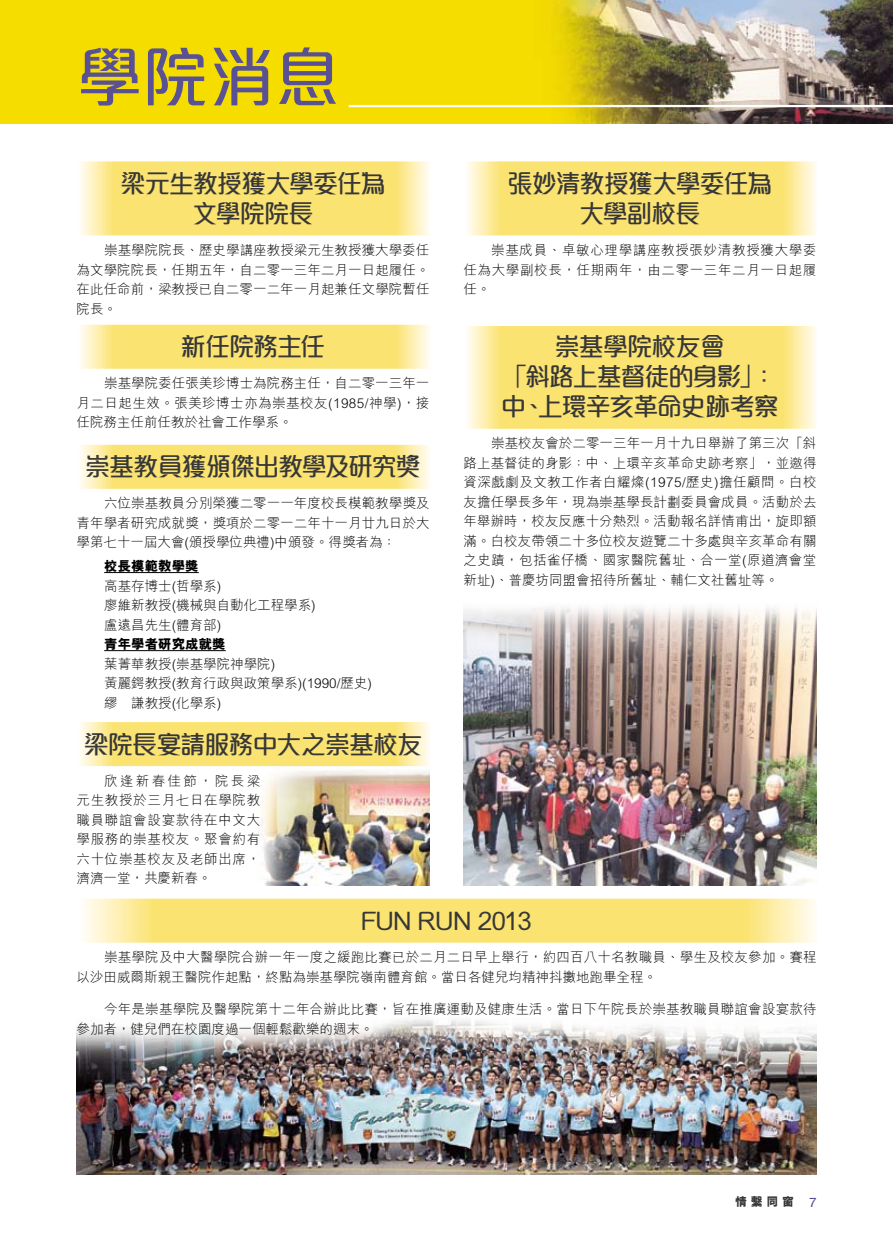
<style>
.page{position:relative;width:893px;height:1234px;background:#fff}
.page>*{position:absolute;margin:0;border:0;box-sizing:border-box;transform-origin:0 0}
.t1{font:500 66px "M Elle HK";color:#595193}
.t2{font:500 25.5px/30px "M Elle HK";letter-spacing:-.055em;color:#373737;text-align:center}
.t3{font:500 25.5px "M Elle HK";letter-spacing:-.005em;color:#373737}
.t4{font:300 13.5px/19.5px "M Hei HK";letter-spacing:.005em;color:#000;text-align:justify}
.t5{font:800 13.5px "M Hei HK";color:#000}
.t6{font:800 12px "M Hei HK";color:#373737}
.s1{font-family:"Swiss 721 BT";font-weight:400;font-size:13.5px;color:#595193}
</style>
<div class="page">
<img style="left:247px;top:766px;width:182px;height:118px">
<img style="left:463px;top:607px;width:353px;height:277px">
<img style="left:77px;top:885px;width:739px;height:289px">
<svg style="left:80px;top:161px;width:349px;height:35px;background:#fbe580"></svg>
<svg style="left:80px;top:196px;width:349px;height:39px;background:#fbe57e"></svg>
<svg style="left:467px;top:161px;width:349px;height:35px;background:#fbe580"></svg>
<svg style="left:467px;top:196px;width:349px;height:39px;background:#fbe57e"></svg>
<svg style="left:80px;top:325px;width:349px;height:4px"></svg>
<svg style="left:80px;top:329px;width:349px;height:39px;background:#fbe57e"></svg>
<svg style="left:77px;top:898px;width:739px;height:5px;background:#fbe890"></svg>
<svg style="left:77px;top:903px;width:739px;height:39px;background:#fbe57f"></svg>
<svg style="left:467px;top:326px;width:349px;height:63px;background:#fbe57e"></svg>
<svg style="left:467px;top:389px;width:349px;height:39px;background:#fbe57e"></svg>
<svg style="left:80px;top:722px;width:349px;height:5px;background:#fbe580"></svg>
<svg style="left:80px;top:727px;width:349px;height:39px;background:#fbe57e"></svg>
<svg style="left:80px;top:444px;width:349px;height:5px;background:#fce993"></svg>
<svg style="left:80px;top:449px;width:349px;height:39px;background:#fbe57e"></svg>
<hr style="left:104px;top:572px;width:95px;height:1px;background:#000">
<hr style="left:104px;top:650px;width:122px;height:1px;background:#000">
<img style="left:0;top:0;width:893px;height:123px">
<hr style="left:349px;top:105px;width:544px;height:2px;background:#fff">
<h1 class="t1" style="left:77px;top:31px;width:266px">學院消息</h1>
<h2 class="t2" style="left:120px;top:167px;width:267px">梁元生教授獲大學委任為文學院院長</h2>
<p class="t4" style="left:77px;top:240px;width:355px;text-indent:28px">崇基學院院長、歷史學講座教授梁元生教授獲大學委任為文學院院長，任期五年，自二零一三年二月一日起履任。在此任命前，梁教授已自二零一二年一月起兼任文學院暫任院長。</p>
<h2 class="t2" style="left:181px;top:330px;width:146px">新任院務主任</h2>
<p class="t4" style="left:77px;top:373px;width:354px;text-indent:28px">崇基學院委任張美珍博士為院務主任，自二零一三年一月二日起生效。張美珍博士亦為崇基校友(1985/神學)，接任院務主任前任教於社會工作學系。</p>
<h2 class="t2" style="left:85px;top:450px;width:338px">崇基教員獲頒傑出教學及研究獎</h2>
<p class="t4" style="left:77px;top:493px;width:355px;text-indent:28px">六位崇基教員分別榮獲二零一一年度校長模範教學獎及青年學者研究成就獎，獎項於二零一二年十一月廿九日於大學第七十一屆大會(頒授學位典禮)中頒發。得獎者為：</p>
<p class="t5" style="left:104px;top:557px;width:96px">校長模範教學獎</p>
<p class="t4" style="left:104px;top:575px;width:213px;text-align:left">高基存博士(哲學系)<br>廖維新教授(機械與自動化工程學系)盧遠昌先生(體育部)</p>
<p class="t5" style="left:104px;top:635px;width:123px">青年學者研究成就獎</p>
<p class="t4" style="left:104px;top:653px;width:269px;text-align:left">葉菁華教授(崇基學院神學院)<br>黃麗鍔教授(教育行政與政策學系)(1990/歷史)繆　謙教授(化學系)</p>
<h2 class="t2" style="left:83px;top:727px;width:341px">梁院長宴請服務中大之崇基校友</h2>
<p class="t4" style="left:77px;top:770px;width:185px;text-indent:28px">欣逢新春佳節，院長梁元生教授於三月七日在學院教職員聯誼會設宴款待在中文大學服務的崇基校友。聚會約有六十位崇基校友及老師出席，濟濟一堂，共慶新春。</p>
<h2 class="t2" style="left:507px;top:167px;width:266px">張妙清教授獲大學委任為大學副校長</h2>
<p class="t4" style="left:463px;top:240px;width:355px;text-indent:28px">崇基成員、卓敏心理學講座教授張妙清教授獲大學委任為大學副校長，任期兩年，由二零一三年二月一日起履任。</p>
<h2 class="t2" style="left:501px;top:330px;width:280px">崇基學院校友會<br>「斜路上基督徒的身影」：中、上環辛亥革命史跡考察</h2>
<p class="t4" style="left:463px;top:433px;width:355px;text-indent:28px">崇基校友會於二零一三年一月十九日舉辦了第三次「斜路上基督徒的身影：中、上環辛亥革命史跡考察」，並邀得資深戲劇及文教工作者白耀燦(1975/歷史)擔任顧問。白校友擔任學長多年，現為崇基學長計劃委員會成員。活動於去年舉辦時，校友反應十分熱烈。活動報名詳情甫出，旋即額滿。白校友帶領二十多位校友遊覽二十多處與辛亥革命有關之史蹟，包括雀仔橋、國家醫院舊址、合一堂(原道濟會堂新址)、普慶坊同盟會招待所舊址、輔仁文社舊址等。</p>
<h2 class="t3" style="left:361px;top:902px;width:172px">FUN RUN 2013</h2>
<p class="t4" style="left:77px;top:946px;width:742px;text-indent:28px">崇基學院及中大醫學院合辦一年一度之緩跑比賽已於二月二日早上舉行，約四百八十名教職員、學生及校友參加。賽程以沙田威爾斯親王醫院作起點，終點為崇基學院嶺南體育館。當日各健兒均精神抖擻地跑畢全程。</p>
<p class="t4" style="left:77px;top:998px;width:742px;text-indent:28px">今年是崇基學院及醫學院第十二年合辦此比賽，旨在推廣運動及健康生活。當日下午院長於崇基教職員聯誼會設宴款待參加者，健兒們在校園度過一個輕鬆歡樂的週末。</p>
<p class="t6" style="left:735px;top:1193px;width:83px">情 繫 同 窗 <span class="s1">7</span></p>
</div>
